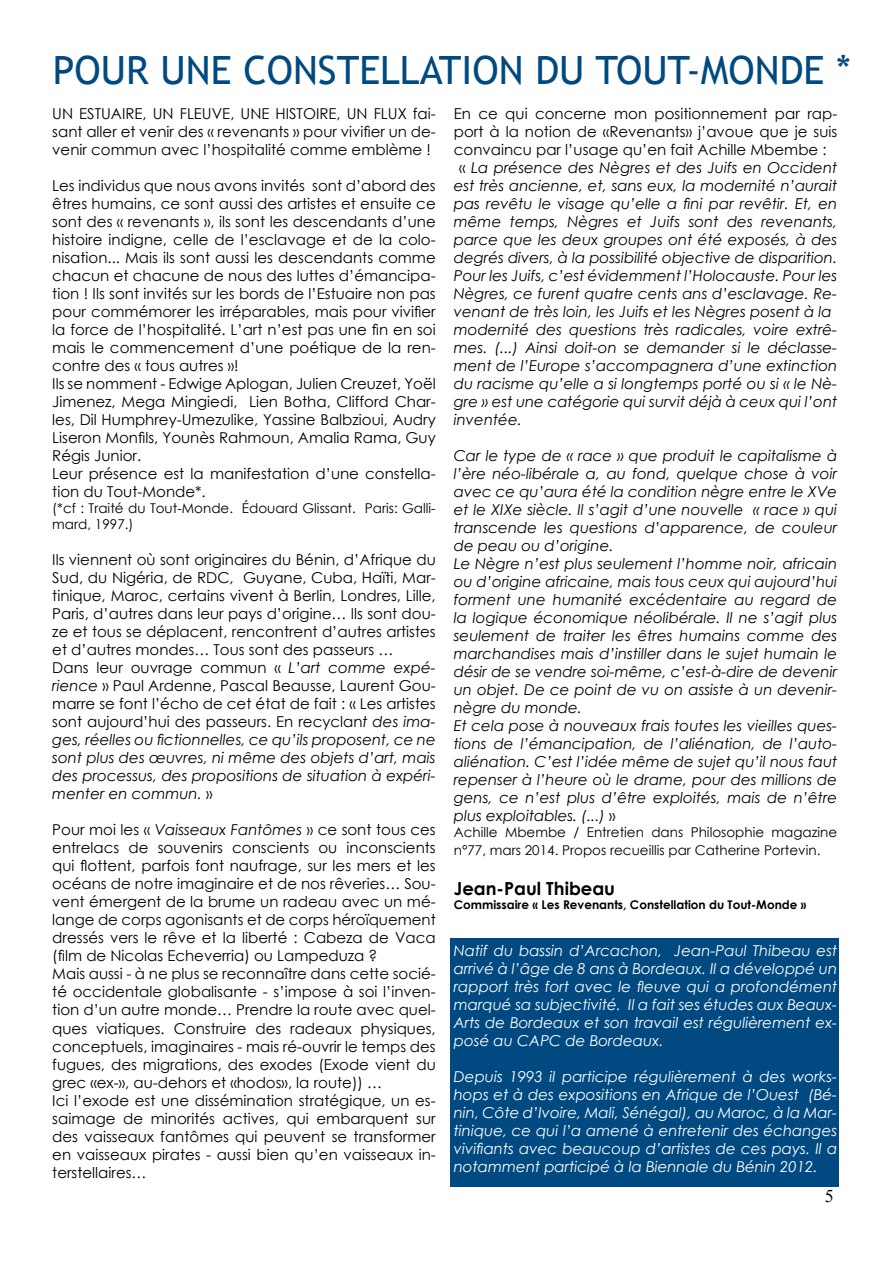
<style>
.page{position:relative;width:893px;height:1263px;background:#fff}
.page>*{position:absolute;margin:0;border:0;box-sizing:border-box;transform-origin:0 0}
.t1{font:39px "Trebuchet MS";color:#014a81}
.t2{font:700 18px "Century Gothic";color:#000}
.t3{font:18px "Times New Roman";color:#000}
.t4{font:15px/18px "Century Gothic";color:#000}
.t5{font:italic 15px/18px "Century Gothic";color:#000}
.t6{font:italic 15px/18px "Century Gothic";color:#fff;text-align:justify}
.t7{font:13.5px/16.2px "Century Gothic";color:#000}
.t8{font:700 12px "Century Gothic";color:#000}
.s1{font-size:40.5px}
.s2{font-style:italic}
.s3{font-style:normal}
</style>
<div class="page">
<div style="left:451px;top:939px;width:388px;height:248px;background:#014a81"></div>
<h1 class="t1" style="left:53px;top:47px;width:800px">pOUR UNE CONSTELLATION DU TOUT-MONDE <span class="s1">*</span></h1>
<p class="t4" style="left:52px;top:104px;width:385px;text-align:justify">UN ESTUAIRE, UN FLEUVE, UNE HISTOIRE, UN FLUX fai&shy;sant aller et venir des « revenants » pour vivifier un de&shy;venir commun avec l’hospitalité comme emblème !</p>
<p class="t4" style="left:52px;top:176px;width:385px">Les individus que nous avons invités sont d’abord des êtres humains, ce sont aussi des artistes et ensuite ce sont des « revenants », ils sont les descendants d’une histoire indigne, celle de l’esclavage et de la colo&shy;nisation... Mais ils sont aussi les descendants comme chacun et chacune de nous des luttes d’émancipa&shy;tion ! Ils sont invités sur les bords de l’Estuaire non pas pour commémorer les irréparables, mais pour vivifier la force de l’hospitalité. L’art n’est pas une fin en soi mais le commencement d’une poétique de la ren&shy;contre des « tous autres »!<br>Ils se nomment - Edwige Aplogan, Julien Creuzet, Yoël Jimenez, Mega Mingiedi, Lien Botha, Clifford Char&shy;les, Dil Humphrey-Umezulike, Yassine Balbzioui, Audry Liseron Monfils, Younès Rahmoun, Amalia Rama, Guy Régis Junior.<br>Leur présence est la manifestation d’une constella&shy;tion du Tout-Monde*.</p>
<p class="t7" style="left:52px;top:500px;width:385px">(*cf : Traité du Tout-Monde. Édouard Glissant. Paris: Galli&shy;mard, 1997.)</p>
<p class="t4" style="left:52px;top:551px;width:385px">Ils viennent où sont originaires du Bénin, d’Afrique du Sud, du Nigéria, de RDC, Guyane, Cuba, Haïti, Mar&shy;tinique, Maroc, certains vivent à Berlin, Londres, Lille, Paris, d’autres dans leur pays d’origine… Ils sont dou&shy;ze et tous se déplacent, rencontrent d’autres artistes et d’autres mondes… Tous sont des passeurs …<br>Dans leur ouvrage commun « <span class="s2">L’art comme expé&shy;rience</span> » Paul Ardenne, Pascal Beausse, Laurent Gou&shy;marre se font l’écho de cet état de fait : « Les artistes sont aujourd’hui des passeurs. En recyclan<span class="s2">t des ima&shy;ges, réelles ou fictionnelles, ce qu’ils proposent, ce ne sont plus des œuvres, ni même des objets d’art, mais des processus, des propositions de situation à expéri&shy;menter en commun.</span> »</p>
<p class="t4" style="left:52px;top:821px;width:385px">Pour moi les « <span class="s2">Vaisseaux Fantômes</span> » ce sont tous ces entrelacs de souvenirs conscients ou inconscients qui flottent, parfois font naufrage, sur les mers et les océans de notre imaginaire et de nos rêveries… Sou&shy;vent émergent de la brume un radeau avec un mé&shy;lange de corps agonisants et de corps héroïquement dressés vers le rêve et la liberté : Cabeza de Vaca (film de Nicolas Echeverria) ou Lampeduza ?<br>Mais aussi - à ne plus se reconnaître dans cette socié&shy;té occidentale globalisante - s’impose à soi l’inven&shy;tion d’un autre monde… Prendre la route avec quel&shy;ques viatiques. Construire des radeaux physiques, conceptuels, imaginaires - mais ré-ouvrir le temps des fugues, des migrations, des exodes (Exode vient du grec «ex-», au-dehors et «hodos», la route)) …<br>Ici l’exode est une dissémination stratégique, un es&shy;saimage de minorités actives, qui embarquent sur des vaisseaux fantômes qui peuvent se transformer en vaisseaux pirates - aussi bien qu’en vaisseaux in&shy;terstellaires…</p>
<p class="t4" style="left:454px;top:104px;width:385px">En ce qui concerne mon positionnement par rap-</p>
<p class="t4" style="left:454px;top:122px;width:385px">port à la notion de «Revenants» j’avoue que je suis</p>
<p class="t4" style="left:454px;top:140px;width:374px">convaincu par l’usage qu’en fait Achille Mbembe :</p>
<p class="t5" style="left:459px;top:158px;width:379px"><span class="s3">«</span> La présence des Nègres et des Juifs en Occident</p>
<p class="t5" style="left:454px;top:176px;width:385px">est très ancienne, et, sans eux, la modernité n’aurait</p>
<p class="t5" style="left:454px;top:194px;width:385px">pas revêtu le visage qu’elle a fini par revêtir. Et, en</p>
<p class="t5" style="left:454px;top:212px;width:385px">même temps, Nègres et Juifs sont des revenants,</p>
<p class="t5" style="left:454px;top:230px;width:385px">parce que les deux groupes ont été exposés, à des</p>
<p class="t5" style="left:454px;top:248px;width:385px">degrés divers, à la possibilité objective de disparition.</p>
<p class="t5" style="left:454px;top:266px;width:385px">Pour les Juifs, c’est évidemment l’Holocauste. Pour les</p>
<p class="t5" style="left:454px;top:284px;width:385px">Nègres, ce furent quatre cents ans d’esclavage. Re-</p>
<p class="t5" style="left:454px;top:302px;width:379px">venant de très loin, les Juifs et les Nègres posent à la</p>
<p class="t5" style="left:454px;top:320px;width:385px">modernité des questions très radicales, voire extrê-</p>
<p class="t5" style="left:454px;top:338px;width:385px">mes. (...) Ainsi doit-on se demander si le déclasse-</p>
<p class="t5" style="left:454px;top:356px;width:385px">ment de l’Europe s’accompagnera d’une extinction</p>
<p class="t5" style="left:454px;top:374px;width:385px">du racisme qu’elle a si longtemps porté ou si « le Nè-</p>
<p class="t5" style="left:454px;top:392px;width:385px">gre » est une catégorie qui survit déjà à ceux qui l’ont</p>
<p class="t5" style="left:454px;top:410px;width:70px">inventée.</p>
<p class="t5" style="left:454px;top:446px;width:385px">Car le type de « race » que produit le capitalisme à l’ère néo-libérale a, au fond, quelque chose à voir avec ce qu’aura été la condition nègre entre le XVe et le XIXe siècle. Il s’agit d’une nouvelle « race » qui transcende les questions d’apparence, de couleur de peau ou d’origine.<br>Le Nègre n’est plus seulement l’homme noir, africain ou d’origine africaine, mais tous ceux qui aujourd’hui forment une humanité excédentaire au regard de la logique économique néolibérale. Il ne s’agit plus seulement de traiter les êtres humains comme des marchandises mais d’instiller dans le sujet humain le désir de se vendre soi-même, c’est-à-dire de devenir un objet. De ce point de vu on assiste à un devenir&shy;nègre du monde.<br>Et cela pose à nouveaux frais toutes les vieilles ques&shy;tions de l’émancipation, de l’aliénation, de l’auto&shy;aliénation. C’est l’idée même de sujet qu’il nous faut repenser à l’heure où le drame, pour des millions de gens, ce n’est plus d’être exploités, mais de n’être plus exploitables. (...) <span class="s3">»</span></p>
<p class="t7" style="left:454px;top:823px;width:385px;line-height:18px">Achille Mbembe / Entretien dans Philosophie magazine n°77, mars 2014. Propos recueillis par Catherine Portevin.</p>
<p class="t2" style="left:454px;top:875px;width:163px">Jean-Paul Thibeau</p>
<p class="t8" style="left:454px;top:896px;width:354px">Commissaire « Les Revenants, Constellation du Tout-Monde »</p>
<p class="t6" style="left:454px;top:941px;width:385px">Natif du bassin d’Arcachon, Jean-Paul Thibeau est arrivé à l’âge de 8 ans à Bordeaux. Il a développé un rapport très fort avec le fleuve qui a profondément marqué sa subjectivité. Il a fait ses études aux Beaux-Arts de Bordeaux et son travail est régulièrement ex&shy;posé au CAPC de Bordeaux.</p>
<p class="t6" style="left:454px;top:1067px;width:385px">Depuis 1993 il participe régulièrement à des works&shy;hops et à des expositions en Afrique de l’Ouest (Bé&shy;nin, Côte d’Ivoire, Mali, Sénégal), au Maroc, à la Mar&shy;tinique, ce qui l’a amené à entretenir des échanges vivifiants avec beaucoup d’artistes de ces pays. Il a notamment participé à la Biennale du Bénin 2012.</p>
<p class="t3" style="left:825px;top:1183px;width:10px">5</p>
</div>
